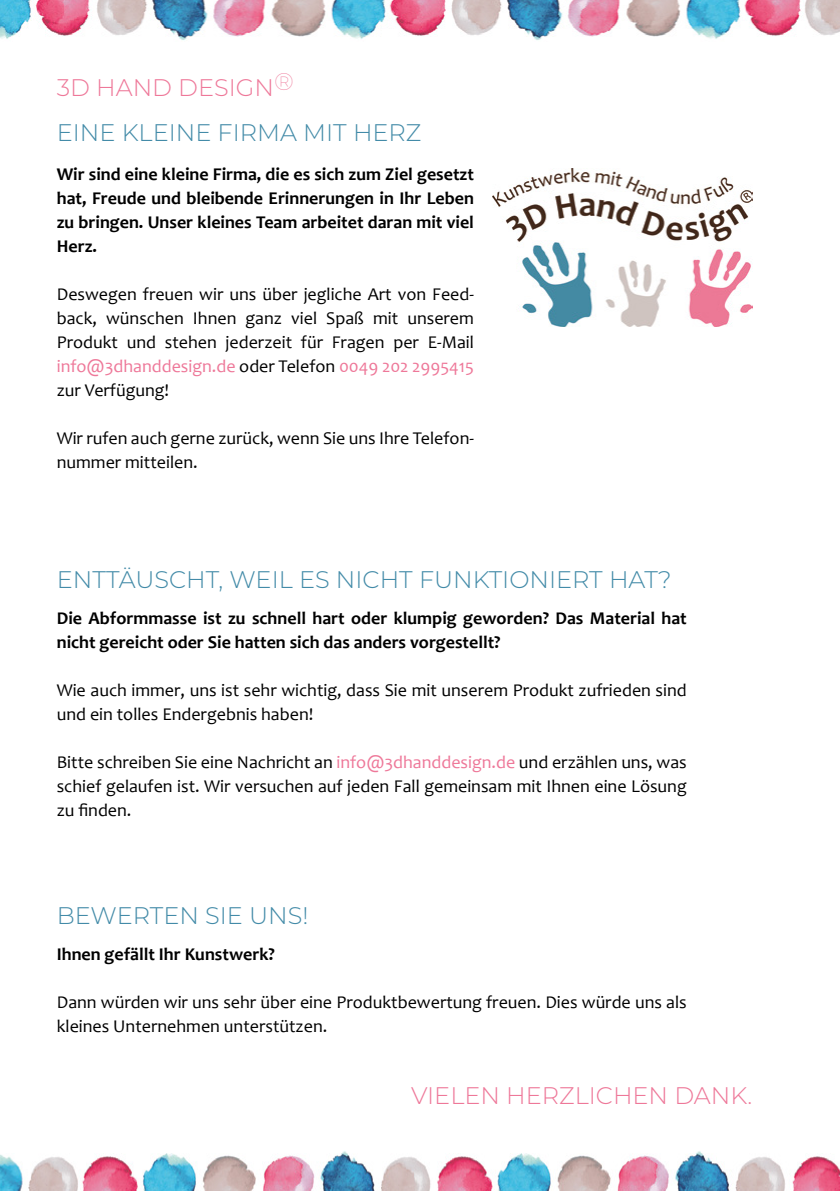
<style>
.page{position:relative;width:840px;height:1191px;background:#fff}
.page>*{position:absolute;margin:0;border:0;box-sizing:border-box;transform-origin:0 0}
.t1{font:300 24px/44.8px "Montserrat";color:#438ba8}
.t2{font:300 24px "Montserrat";color:#ee7899}
.t3{font:18px/24px "Candara";color:#000}
.t4{font:700 18px/24px "Candara";color:#000;text-align:justify}
.s1{color:#ee7899}
</style>
<div class="page">
<img style="left:492px;top:168px;width:259px;height:158px">
<img style="left:0;top:0;width:64px;height:39px">
<img style="left:64px;top:0;width:382px;height:40px">
<img style="left:451px;top:0;width:388px;height:40px">
<img style="left:818px;top:1156px;width:21px;height:35px">
<img style="left:437px;top:1151px;width:381px;height:40px">
<img style="left:28px;top:1151px;width:403px;height:40px">
<img style="left:0;top:1154px;width:23px;height:37px">
<h1 class="t1" style="left:57px;top:64px;width:366px"><span class="s1">3D HAND DESIGN</span><sup>®<br></sup>EINE KLEINE FIRMA MIT HERZ</h1>
<p class="t4" style="left:57px;top:162px;width:418px">Wir sind eine kleine Firma, die es sich zum Ziel gesetzt hat, Freude und bleibende Erinnerungen in Ihr Leben zu bringen. Unser kleines Team arbeitet daran mit viel Herz.</p>
<p class="t3" style="left:57px;top:282px;width:418px;text-align:justify">Deswegen freuen wir uns über jegliche Art von Feed&shy;back, wünschen Ihnen ganz viel Spaß mit unserem Produkt und stehen jederzeit für Fragen per E-Mail <span class="s1">info@3dhanddesign.de</span> oder Telefon <span class="s1">0049 202 2995415 </span>zur Verfügung!</p>
<p class="t3" style="left:57px;top:426px;width:418px">Wir rufen auch gerne zurück, wenn Sie uns Ihre Telefon&shy;nummer mitteilen.</p>
<h1 class="t1" style="left:57px;top:556px;width:616px">ENTTÄUSCHT, WEIL ES NICHT FUNKTIONIERT HAT?</h1>
<p class="t4" style="left:57px;top:606px;width:631px">Die Abformmasse ist zu schnell hart oder klumpig geworden? Das Material hat nicht gereicht oder Sie hatten sich das anders vorgestellt?</p>
<p class="t3" style="left:57px;top:678px;width:631px">Wie auch immer, uns ist sehr wichtig, dass Sie mit unserem Produkt zufrieden sind und ein tolles Endergebnis haben!</p>
<p class="t3" style="left:57px;top:750px;width:631px;text-align:justify">Bitte schreiben Sie eine Nachricht an <span class="s1">info@3dhanddesign.de</span> und erzählen uns, was schief gelaufen ist. Wir versuchen auf jeden Fall gemeinsam mit Ihnen eine Lösung zu finden.</p>
<h1 class="t1" style="left:57px;top:892px;width:253px">BEWERTEN SIE UNS!</h1>
<p class="t4" style="left:57px;top:942px;width:219px">Ihnen gefällt Ihr Kunstwerk?</p>
<p class="t3" style="left:57px;top:990px;width:631px">Dann würden wir uns sehr über eine Produktbewertung freuen. Dies würde uns als kleines Unternehmen unterstützen.</p>
<h1 class="t2" style="left:411px;top:1079px;width:342px">VIELEN HERZLICHEN DANK.</h1>
</div>
